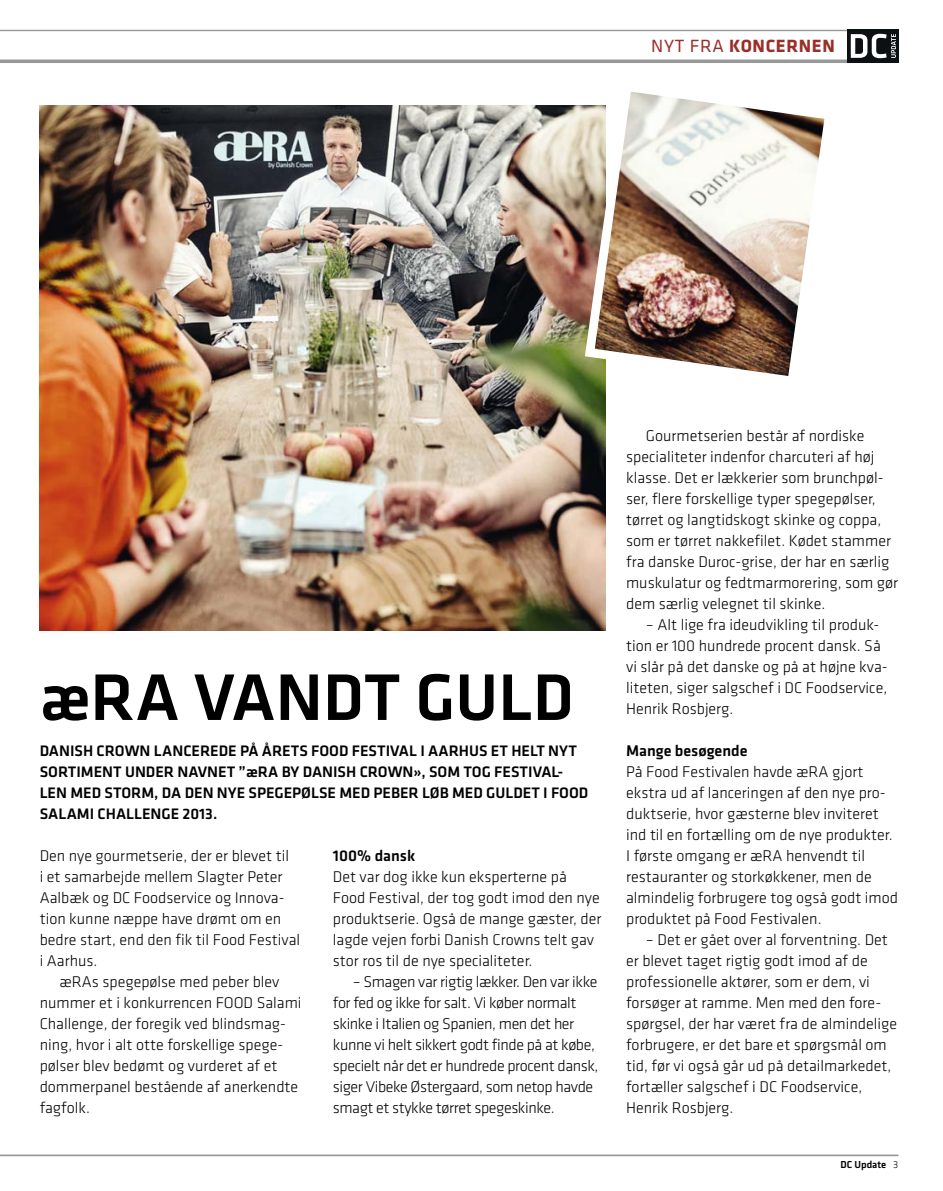
<style>
.page{position:relative;width:943px;height:1191px;background:#fff}
.page>*{position:absolute;margin:0;border:0;box-sizing:border-box;transform-origin:0 0}
.t1{font:500 68.25px "Klavika";color:#000}
.t2{font:700 18.38px "Klavika";letter-spacing:.035em;color:#9b2f28}
.t3{font:300 16.1px/21px "Klavika";color:#000}
.t4{font:300 16.1px/21px "Klavika";letter-spacing:-.025em;color:#000}
.t5{font:500 16.1px "Klavika";color:#000}
.t6{font:500 15.75px/21px "Klavika";color:#000}
.t7{font:500 10.5px "Klavika";color:#000}
.s1{font-weight:400}
.s2{font-weight:300}
</style>
<div class="page">
<hr style="left:0;top:30px;width:898px;height:1px;background:#979898">
<hr style="left:0;top:60px;width:898px;height:3px;background:#979898">
<div style="left:847px;top:30px;width:51px;height:33px;background:#0b1013"></div>
<svg style="left:850px;top:34px;width:46px;height:24px"></svg>
<hr style="left:0;top:1154px;width:898px;height:2px;background:#979898">
<img style="left:40px;top:105px;width:565px;height:525px">
<img style="left:580px;top:91px;width:245px;height:300px">
<p class="t2" style="left:651px;top:38px;width:185px"><span class="s1">NYT FRA</span> KONCERNEN</p>
<h1 class="t1" style="left:40px;top:671px;width:536px">æRA VANDT GULD</h1>
<p class="t6" style="left:40px;top:742px;width:550px">DANISH CROWN LANCEREDE PÅ ÅRETS FOOD FESTIVAL I AARHUS ET HELT NYT SORTIMENT UNDER NAVNET ”æRA BY DANISH CROWN», SOM TOG FESTIVAL-LEN MED STORM, DA DEN NYE SPEGEPØLSE MED PEBER LØB MED GULDET I FOOD SALAMI CHALLENGE 2013.</p>
<p class="t3" style="left:40px;top:847px;width:262px">Den nye gourmetserie, der er blevet til<br>i et samarbejde mellem Slagter Peter<br>Aalbæk og DC Foodservice og Innova&shy;tion kunne næppe have drømt om en bedre start, end den fik til Food Festival i Aarhus.</p>
<p class="t3" style="left:40px;top:973px;width:263px;text-indent:20px">æRAs spegepølse med peber blev nummer et i konkurrencen FOOD Salami<br>Challenge, der foregik ved blindsmag&shy;ning, hvor i alt otte forskellige spege&shy;pølser blev bedømt og vurderet af et dommerpanel bestående af anerkendte fagfolk.</p>
<p class="t5" style="left:333px;top:849px;width:84px">100% dansk</p>
<p class="t3" style="left:333px;top:868px;width:270px">Det var dog ikke kun eksperterne på Food Festival, der tog godt imod den nye produktserie. Også de mange gæster, der lagde vejen forbi Danish Crowns telt gav stor ros til de nye specialiteter.</p>
<p class="t4" style="left:333px;top:973px;width:267px;text-indent:20px">– Smagen var rigtig lækker. Den var ikke for fed og ikke for salt. Vi køber normalt skinke i Italien og Spanien, men det her kunne vi helt sikkert godt finde på at købe, specielt når det er hundrede procent dansk, siger Vibeke Østergaard, som netop havde smagt et stykke tørret spegeskinke.</p>
<p class="t3" style="left:626px;top:427px;width:273px;text-indent:20px">Gourmetserien består af nordiske specialiteter indenfor charcuteri af høj klasse. Det er lækkerier som brunchpøl&shy;ser, flere forskellige typer spegepølser, tørret og langtidskogt skinke og coppa, som er tørret nakkefilet. Kødet stammer fra danske Duroc-grise, der har en særlig muskulatur og fedtmarmorering, som gør dem særlig velegnet til skinke.</p>
<p class="t3" style="left:626px;top:616px;width:263px;text-indent:20px">– Alt lige fra ideudvikling til produk&shy;tion er 100 hundrede procent dansk. Så vi slår på det danske og på at højne kva&shy;liteten, siger salgschef i DC Foodservice, Henrik Rosbjerg.</p>
<p class="t5" style="left:626px;top:744px;width:123px">Mange besøgende</p>
<p class="t3" style="left:626px;top:763px;width:273px">På Food Festivalen havde æRA gjort ekstra ud af lanceringen af den nye pro&shy;duktserie, hvor gæsterne blev inviteret ind til en fortælling om de nye produkter.<br>I første omgang er æRA henvendt til restauranter og storkøkkener, men de almindelig forbrugere tog også godt imod produktet på Food Festivalen.</p>
<p class="t3" style="left:626px;top:930px;width:272px;text-indent:20px">– Det er gået over al forventning. Det er blevet taget rigtig godt imod af de professionelle aktører, som er dem, vi forsøger at ramme. Men med den fore&shy;spørgsel, der har været fra de almindelige forbrugere, er det bare et spørgsmål om tid, før vi også går ud på detailmarkedet, fortæller salgschef i DC Foodservice, Henrik Rosbjerg.</p>
<p class="t7" style="left:840px;top:1160px;width:59px">DC Update <span class="s2">3</span></p>
</div>
